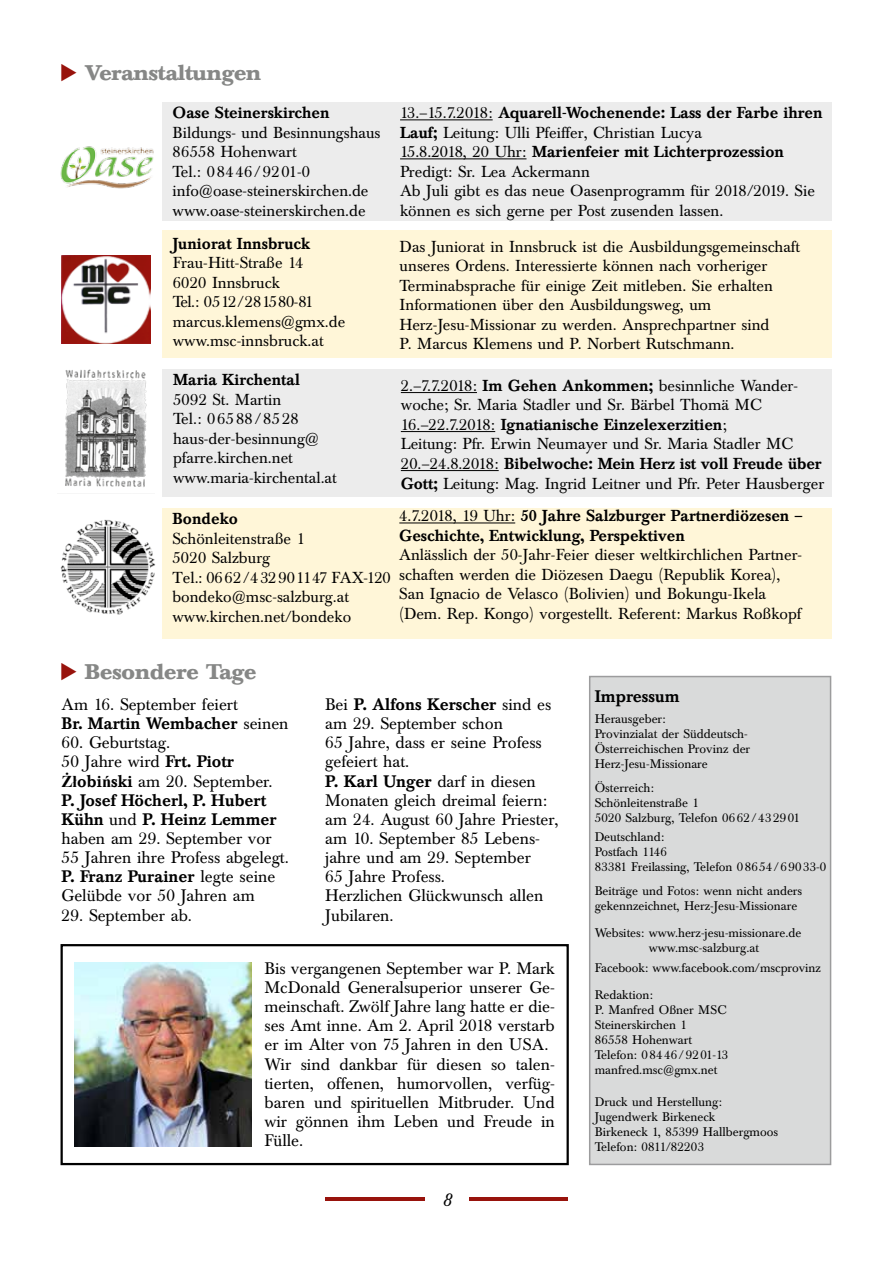
<style>
.page{position:relative;width:893px;height:1263px;background:#fff}
.page>*{position:absolute;margin:0;border:0;box-sizing:border-box;transform-origin:0 0}
.t1{font:700 21px "Baskerville BQ";color:#868786}
.t2{font:italic 18px "Baskerville BQ";color:#000}
.t3{font:16.5px/19.2px "Baskerville BQ";color:#000}
.t4{font:500 16.5px "Baskerville BQ";color:#000}
.t5{font:15.75px/19.5px "Baskerville BQ";color:#000}
.t6{font:500 15.75px/19.5px "Baskerville BQ";color:#000}
.t7{font:12.3px/15px "Baskerville BQ";color:#000}
.s1{font-family:"Berthold Pi BQ";font-weight:400;color:#98130c}
.s2{font-weight:500}
.s3{font-weight:400}
.s4{font-family:"Times New Roman";font-weight:700}
</style>
<div class="page">
<hr style="left:325px;top:1197px;width:243px;height:3px;background:#98130c">
<div style="left:425px;top:1184px;width:43px;height:29px;background:#fff"></div>
<div style="left:162px;top:369px;width:669px;height:127px;background:#ececec"></div>
<img style="left:65px;top:369px;width:82px;height:118px">
<hr style="left:401px;top:392px;width:76px;height:1px;background:#000">
<hr style="left:401px;top:431px;width:94px;height:1px;background:#000">
<hr style="left:401px;top:470px;width:98px;height:1px;background:#000">
<div style="left:162px;top:102px;width:669px;height:118px;background:#ececec"></div>
<img style="left:60px;top:146px;width:94px;height:43px">
<div style="left:162px;top:231px;width:670px;height:127px;background:#fff6d8"></div>
<img style="left:62px;top:255px;width:89px;height:89px">
<hr style="left:400px;top:119px;width:93px;height:1px;background:#000">
<hr style="left:400px;top:158px;width:126px;height:1px;background:#000">
<div style="left:590px;top:676px;width:241px;height:488px;background:#d9dada"></div>
<div style="left:589px;top:676px;width:242px;height:489px;border:2px solid #9c9c9d"></div>
<div style="left:162px;top:508px;width:669px;height:131px;background:#fff6d8"></div>
<img style="left:60px;top:519px;width:96px;height:96px">
<hr style="left:399px;top:523px;width:116px;height:1px;background:#000">
<div style="left:61px;top:944px;width:508px;height:221px;border:2px solid #000"></div>
<img style="left:74px;top:962px;width:178px;height:184px">
<h1 class="t1" style="left:62px;top:59px;width:201px"><span class="s1">u</span> Veranstaltungen</h1>
<p class="t6" style="left:173px;top:104px;width:159px">Oase Steinerskirchen</p>
<p class="t5" style="left:173px;top:123px;width:209px">Bildungs- und Besinnungshaus<br>86558 Hohenwart<br>Tel.: 08446/9201-0 info@oase-steinerskirchen.de www.oase-steinerskirchen.de</p>
<p class="t6" style="left:173px;top:234px;width:139px">Juniorat Innsbruck</p>
<p class="t5" style="left:173px;top:253px;width:174px">Frau-Hitt-Straße 14<br>6020 Innsbruck<br>Tel.: 0512/281580-81 marcus.klemens@gmx.de www.msc-innsbruck.at</p>
<p class="t5" style="left:400px;top:104px;width:424px">13.–15.7.2018: <span class="s2">Aquarell-Wochenende: Lass der Farbe ihren Lauf;</span> Leitung: Ulli Pfeiffer, Christian Lucya<br>15.8.2018, 20 Uhr: <span class="s2">Marienfeier mit Lichterprozession </span>Predigt: Sr. Lea Ackermann<br>Ab Juli gibt es das neue Oasenprogramm für 2018/2019. Sie können es sich gerne per Post zusenden lassen.</p>
<p class="t5" style="left:400px;top:237px;width:402px">Das Juniorat in Innsbruck ist die Ausbildungsgemeinschaft unseres Ordens. Interessierte können nach vorheriger Terminabsprache für einige Zeit mitleben. Sie erhalten Informationen über den Ausbildungsweg, um Herz-Jesu-Missionar zu werden. Ansprechpartner sind<br>P. Marcus Klemens und P. Norbert Rutschmann.</p>
<p class="t6" style="left:173px;top:370px;width:128px">Maria Kirchental</p>
<p class="t5" style="left:173px;top:390px;width:165px">5092 St. Martin<br>Tel.: 06588/8528 haus-der-besinnung@ pfarre.kirchen.net www.maria-kirchental.at</p>
<p class="t6" style="left:172px;top:509px;width:67px">Bondeko</p>
<p class="t5" style="left:172px;top:529px;width:220px">Schönleitenstraße 1<br>5020 Salzburg<br>Tel.: 0662/432901147 FAX-120 bondeko@msc-salzburg.at www.kirchen.net/bondeko</p>
<p class="t5" style="left:401px;top:376px;width:425px">2.–7.7.2018: <span class="s2">Im Gehen Ankommen;</span> besinnliche Wander&shy;woche; Sr. Maria Stadler und Sr. Bärbel Thomä MC 16.–22.7.2018: <span class="s2">Ignatianische Einzelexerzitien</span>;<br>Leitung: Pfr. Erwin Neumayer und Sr. Maria Stadler MC 20.–24.8.2018: <span class="s2">Bibelwoche: Mein Herz ist voll Freude über Gott;</span> Leitung: Mag. Ingrid Leitner und Pfr. Peter Hausberger</p>
<p class="t6" style="left:399px;top:507px;width:405px"><span class="s3">4.7.2018, 19 Uhr:</span> 50 Jahre Salzburger Partnerdiözesen –<br>Geschichte, Entwicklung, Perspektiven</p>
<p class="t5" style="left:399px;top:546px;width:404px">Anlässlich der 50-Jahr-Feier dieser weltkirchlichen Partner&shy;schaften werden die Diözesen Daegu (Republik Korea), San Ignacio de Velasco (Bolivien) und Bokungu-Ikela (Dem. Rep. Kongo) vorgestellt. Referent: Markus Roßkopf</p>
<h1 class="t1" style="left:62px;top:659px;width:196px"><span class="s1">u</span> Besondere Tage</h1>
<p class="t3" style="left:62px;top:695px;width:228px">Am 16. September feiert<br><span class="s2">Br. Martin Wembacher</span> seinen</p>
<p class="t3" style="left:62px;top:733px;width:229px">60. Geburtstag.<br>50 Jahre wird <span class="s2">Frt. Piotr<br></span><span class="s4">Żł</span><span class="s2">obi</span><span class="s4">ń</span><span class="s2">ski</span> am 20. September.<br><span class="s2">P. Josef Höcherl, P. Hubert<br>Kühn</span> und <span class="s2">P. Heinz Lemmer </span>haben am 29. September vor<br>55 Jahren ihre Profess abgelegt.<br><span class="s2">P. Franz Purainer</span> legte seine<br>Gelübde vor 50 Jahren am</p>
<p class="t3" style="left:62px;top:906px;width:132px">29. September ab.</p>
<p class="t3" style="left:325px;top:695px;width:235px">Bei <span class="s2">P. Alfons Kerscher</span> sind es am 29. September schon<br>65 Jahre, dass er seine Profess gefeiert hat.<br><span class="s2">P. Karl Unger</span> darf in diesen<br>Monaten gleich dreimal feiern: am 24. August 60 Jahre Priester, am 10. September 85 Lebens&shy;jahre und am 29. September<br>65 Jahre Profess.<br>Herzlichen Glückwunsch allen<br>Jubilaren.</p>
<p class="t3" style="left:264px;top:959px;width:292px">Bis vergangenen September war P. Mark McDonald Generalsuperior unserer Ge&shy;meinschaft. Zwölf Jahre lang hatte er die&shy;ses Amt inne. Am 2. April 2018 verstarb er im Alter von 75 Jahren in den USA.<br>Wir sind dankbar für diesen so talen&shy;tierten, offenen, humorvollen, verfüg&shy;baren und spirituellen Mitbruder. Und wir gönnen ihm Leben und Freude in Fülle.</p>
<p class="t2" style="left:442px;top:1189px;width:11px">8</p>
<p class="t4" style="left:595px;top:687px;width:86px">Impressum</p>
<p class="t7" style="left:595px;top:712px;width:157px">Herausgeber:<br>Provinzialat der Süddeutsch-<br>Österreichischen Provinz der<br>Herz-Jesu-Missionare</p>
<p class="t7" style="left:595px;top:780px;width:207px">Österreich:<br>Schönleitenstraße 1<br>5020 Salzburg, Telefon 0662/432901</p>
<p class="t7" style="left:595px;top:830px;width:233px">Deutschland:<br>Postfach 1146<br>83381 Freilassing, Telefon 08654/69033-0</p>
<p class="t7" style="left:595px;top:883px;width:209px">Beiträge und Fotos: wenn nicht anders gekennzeichnet, Herz-Jesu-Missionare</p>
<p class="t7" style="left:649px;top:926px;width:154px;text-indent:-54px">Websites: www.herz-jesu-missionare.de www.msc-salzburg.at</p>
<p class="t7" style="left:595px;top:960px;width:228px">Facebook: www.facebook.com/mscprovinz</p>
<p class="t7" style="left:595px;top:988px;width:135px">Redaktion:<br>P. Manfred Oßner MSC<br>Steinerskirchen 1<br>86558 Hohenwart<br>Telefon: 08446/9201-13 manfred.msc@gmx.net</p>
<p class="t7" style="left:595px;top:1095px;width:185px">Druck und Herstellung:<br>Jugendwerk Birkeneck<br>Birkeneck 1, 85399 Hallbergmoos<br>Telefon: 0811/82203</p>
</div>
